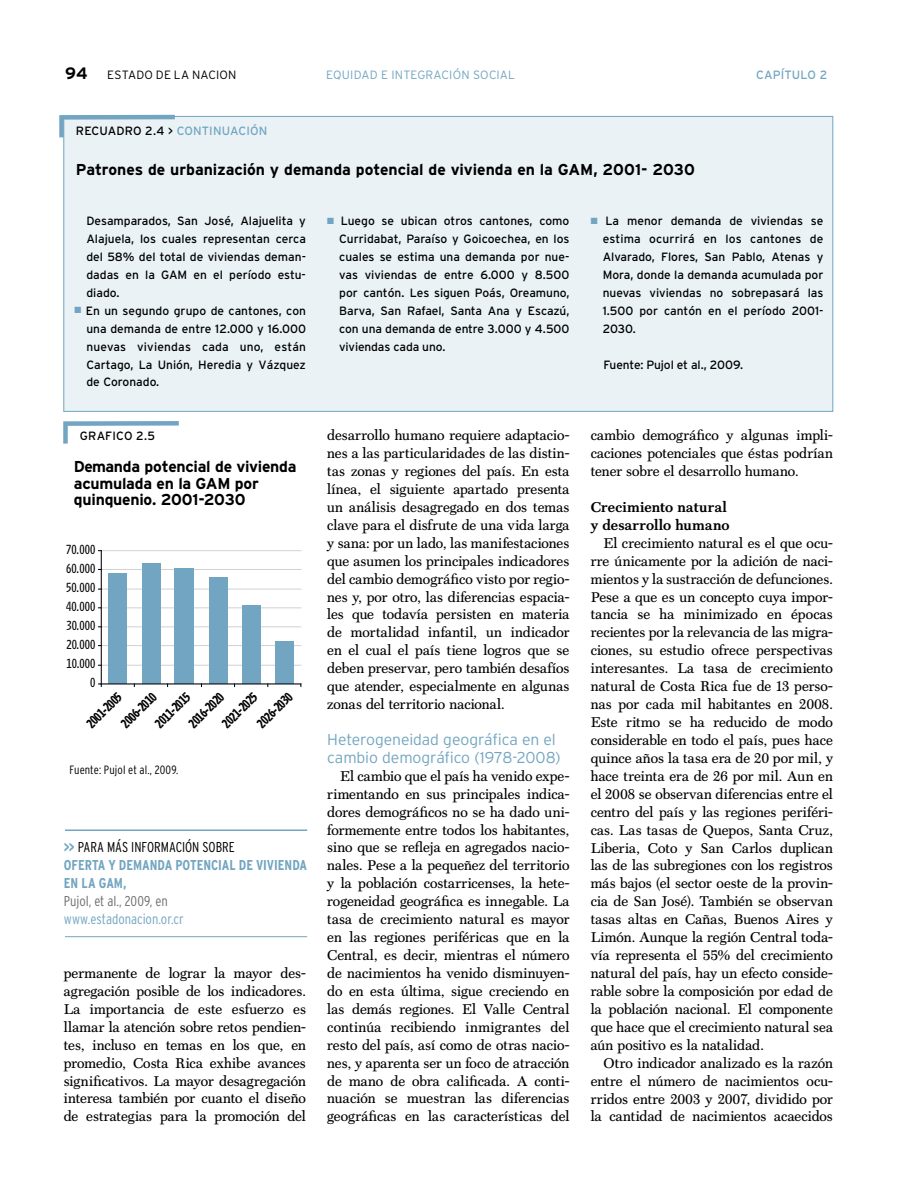
<style>
.page{position:relative;width:918px;height:1188px;background:#fff}
.page>*{position:absolute;margin:0;border:0;box-sizing:border-box;transform-origin:0 0}
.t1{font:700 15.75px/16.5px "Interstate";letter-spacing:-.01em;color:#000}
.t2{font:300 15.75px/17.9px "Interstate";letter-spacing:-.005em;color:#72a5c1}
.t3{font:14.25px/18px "Scotch Text";letter-spacing:.005em;color:#000;text-align:justify}
.t4{font:700 condensed 14.25px/18px "Interstate";letter-spacing:-.005em;color:#72a5c1}
.t5{font:700 14.25px/18px "Scotch Text";letter-spacing:.01em;color:#000}
.t6{font:300 condensed 14.25px "Interstate";color:#72a5c1}
.t7{font:300 condensed 14.25px "Interstate";letter-spacing:-.005em;color:#6f6f6f}
.t8{font:12px/18px "Interstate";color:#000;text-align:justify}
.t9{font:12px "Retina A10";color:#000}
.t10{font:12px "Retina A05";letter-spacing:.005em;color:#000}
.t11{font:300 12px "Interstate";letter-spacing:.01em;color:#72a5c1}
.t12{font:300 condensed 12px "Interstate";letter-spacing:.005em;color:#000}
.t13{font:300 12px "Interstate";letter-spacing:.02em;color:#000}
.t14{font:12px "Interstate";letter-spacing:.01em;color:#72a5c1}
.s1{font-weight:700;font-size:16.5px}
.s2{color:#72a5c1}
.s3{font-weight:300;color:#000}
</style>
<div class="page">
<div style="left:63px;top:116px;width:770px;height:296px;background:#eaf2f6;border:1px solid #72a5c1"></div>
<svg style="left:59px;top:114px;width:120px;height:28px"></svg>
<svg style="left:63px;top:421px;width:116px;height:23px"></svg>
<hr style="left:101px;top:665px;width:200px;height:1px;background:#d1d1d1">
<hr style="left:101px;top:645px;width:200px;height:1px;background:#d1d1d1">
<hr style="left:101px;top:626px;width:200px;height:1px;background:#d1d1d1">
<hr style="left:101px;top:607px;width:200px;height:1px;background:#d1d1d1">
<hr style="left:101px;top:589px;width:200px;height:1px;background:#d1d1d1">
<hr style="left:101px;top:569px;width:200px;height:1px;background:#d1d1d1">
<hr style="left:101px;top:550px;width:200px;height:1px;background:#d1d1d1">
<div style="left:109px;top:574px;width:18px;height:110px;background:#72a5c1"></div>
<div style="left:142px;top:563px;width:18px;height:121px;background:#72a5c1"></div>
<div style="left:175px;top:569px;width:19px;height:115px;background:#72a5c1"></div>
<div style="left:209px;top:577px;width:18px;height:107px;background:#72a5c1"></div>
<div style="left:242px;top:605px;width:18px;height:79px;background:#72a5c1"></div>
<div style="left:275px;top:641px;width:19px;height:43px;background:#72a5c1"></div>
<hr style="left:101px;top:551px;width:1px;height:133px;background:#000">
<hr style="left:101px;top:684px;width:200px;height:1px;background:#000">
<hr style="left:65px;top:830px;width:242px;height:1px;background:#72a5c1">
<hr style="left:65px;top:936px;width:242px;height:1px;background:#72a5c1">
<p class="t13" style="left:65px;top:68px;width:173px"><span class="s1">94</span> ESTADO DE LA NACION</p>
<p class="t11" style="left:326px;top:68px;width:190px">EQUIDAD E INTEGRACIÓN SOCIAL</p>
<p class="t14" style="left:756px;top:68px;width:72px">CAPÍTULO 2</p>
<p class="t8" style="left:76px;top:122px;width:109px">RECUADRO 2.4 &gt; <span class="s2">continuaci</span></p>
<p class="t14" style="left:250px;top:125px;width:17px">ón</p>
<p class="t1" style="left:76px;top:161px;width:621px">Patrones de urbanización y demanda potencial de vivienda en la GAM, 2001- 2030</p>
<p class="t8" style="left:86px;top:212px;width:221px">Desamparados, San José, Alajuelita y Alajuela, los cuales representan cerca del 58% del total de viviendas deman&shy;dadas en la GAM en el período estu&shy;diado.</p>
<p class="t8" style="left:86px;top:301px;width:221px;text-indent:-12px"><span class="s2">■</span> En un segundo grupo de cantones, con una demanda de entre 12.000 y 16.000 nuevas viviendas cada uno, están Cartago, La Unión, Heredia y Vázquez de Coronado.</p>
<p class="t8" style="left:339px;top:212px;width:232px;text-indent:-12px"><span class="s2">■</span> Luego se ubican otros cantones, como Curridabat, Paraíso y Goicoechea, en los cuales se estima una demanda por nue&shy;vas viviendas de entre 6.000 y 8.500 por cantón. Les siguen Poás, Oreamuno, Barva, San Rafael, Santa Ana y Escazú, con una demanda de entre 3.000 y 4.500 viviendas cada uno.</p>
<p class="t8" style="left:603px;top:212px;width:222px;text-indent:-12px"><span class="s2">■</span> La menor demanda de viviendas se estima ocurrirá en los cantones de Alvarado, Flores, San Pablo, Atenas y Mora, donde la demanda acumulada por nuevas viviendas no sobrepasará las 1.500 por cantón en el período 2001- 2030.</p>
<p class="t8" style="left:603px;top:355px;width:141px">Fuente: Pujol et al., 2009.</p>
<p class="t8" style="left:80px;top:427px;width:77px">GRAFICO 2.5</p>
<p class="t1" style="left:74px;top:458px;width:224px">Demanda potencial de vivienda acumulada en la GAM por quinquenio. 2001-2030</p>
<p class="t10" style="left:66px;top:542px;width:31px">70.000</p>
<p class="t10" style="left:66px;top:561px;width:31px">60.000</p>
<p class="t10" style="left:66px;top:581px;width:31px">50.000</p>
<p class="t10" style="left:66px;top:599px;width:31px">40.000</p>
<p class="t10" style="left:66px;top:618px;width:31px">30.000</p>
<p class="t10" style="left:66px;top:637px;width:31px">20.000</p>
<p class="t10" style="left:66px;top:657px;width:31px">10.000</p>
<p class="t10" style="left:90px;top:676px;width:7px">0</p>
<p class="t9" style="left:118px;top:720px;width:46px;rotate:-45deg">2006-2010</p>
<p class="t9" style="left:186px;top:720px;width:46px;rotate:-45deg">2016-2020</p>
<p class="t9" style="left:254px;top:720px;width:46px;rotate:-45deg">2026-2030</p>
<p class="t9" style="left:84px;top:720px;width:46px;rotate:-45deg">2001-2005</p>
<p class="t9" style="left:152px;top:720px;width:46px;rotate:-45deg">2011-2015</p>
<p class="t9" style="left:219px;top:720px;width:46px;rotate:-45deg">2021-2025</p>
<p class="t12" style="left:70px;top:763px;width:110px">Fuente: Pujol et al., 2009.</p>
<p class="t4" style="left:64px;top:838px;width:245px">&gt;&gt; <span class="s3">PARA MÁS INFORMACIÓN SOBRE<br></span>OFERTA Y DEMANDA POTENCIAL DE VIVIENDA<br>EN LA GAM,</p>
<p class="t7" style="left:64px;top:893px;width:106px">Pujol, et al., 2009, en</p>
<p class="t6" style="left:64px;top:911px;width:121px">www.estadonacion.or.cr</p>
<p class="t3" style="left:64px;top:964px;width:244px">permanente de lograr la mayor des&shy;agregación posible de los indicadores.<br>La importancia de este esfuerzo es llamar la atención sobre retos pendien&shy;tes, incluso en temas en los que, en promedio, Costa Rica exhibe avances significativos. La mayor desagregación interesa también por cuanto el diseño de estrategias para la promoción del</p>
<p class="t3" style="left:327px;top:426px;width:244px">desarrollo humano requiere adaptacio&shy;nes a las particularidades de las distin&shy;tas zonas y regiones del país. En esta línea, el siguiente apartado presenta un análisis desagregado en dos temas clave para el disfrute de una vida larga y sana: por un lado, las manifestaciones que asumen los principales indicadores del cambio demográfico visto por regio&shy;nes y, por otro, las diferencias espacia&shy;les que todavía persisten en materia de mortalidad infantil, un indicador en el cual el país tiene logros que se deben preservar, pero también desafíos que atender, especialmente en algunas zonas del territorio nacional.</p>
<p class="t2" style="left:327px;top:730px;width:235px">Heterogeneidad geográfica en el cambio demográfico (1978-2008)</p>
<p class="t3" style="left:327px;top:767px;width:244px;text-indent:13px">El cambio que el país ha venido expe&shy;rimentando en sus principales indica&shy;dores demográficos no se ha dado uni&shy;formemente entre todos los habitantes, sino que se refleja en agregados nacio&shy;nales. Pese a la pequeñez del territorio y la población costarricenses, la hete&shy;rogeneidad geográfica es innegable. La tasa de crecimiento natural es mayor en las regiones periféricas que en la Central, es decir, mientras el número de nacimientos ha venido disminuyen&shy;do en esta última, sigue creciendo en las demás regiones. El Valle Central continúa recibiendo inmigrantes del resto del país, así como de otras nacio&shy;nes, y aparenta ser un foco de atracción de mano de obra calificada. A conti&shy;nuación se muestran las diferencias geográficas en las características del</p>
<p class="t3" style="left:591px;top:426px;width:244px">cambio demográfico y algunas impli&shy;caciones potenciales que éstas podrían tener sobre el desarrollo humano.</p>
<p class="t5" style="left:591px;top:498px;width:140px">Crecimiento natural y desarrollo humano</p>
<p class="t3" style="left:591px;top:534px;width:244px;text-indent:13px">El crecimiento natural es el que ocu&shy;rre únicamente por la adición de naci&shy;mientos y la sustracción de defunciones.<br>Pese a que es un concepto cuya impor&shy;tancia se ha minimizado en épocas recientes por la relevancia de las migra&shy;ciones, su estudio ofrece perspectivas interesantes. La tasa de crecimiento natural de Costa Rica fue de 13 perso&shy;nas por cada mil habitantes en 2008.<br>Este ritmo se ha reducido de modo considerable en todo el país, pues hace quince años la tasa era de 20 por mil, y hace treinta era de 26 por mil. Aun en el 2008 se observan diferencias entre el centro del país y las regiones periféri&shy;cas. Las tasas de Quepos, Santa Cruz, Liberia, Coto y San Carlos duplican las de las subregiones con los registros más bajos (el sector oeste de la provin&shy;cia de San José). También se observan tasas altas en Cañas, Buenos Aires y Limón. Aunque la región Central toda&shy;vía representa el 55% del crecimiento natural del país, hay un efecto conside&shy;rable sobre la composición por edad de la población nacional. El componente que hace que el crecimiento natural sea aún positivo es la natalidad.</p>
<p class="t3" style="left:591px;top:1054px;width:244px;text-indent:13px">Otro indicador analizado es la razón entre el número de nacimientos ocu&shy;rridos entre 2003 y 2007, dividido por la cantidad de nacimientos acaecidos</p>
</div>
